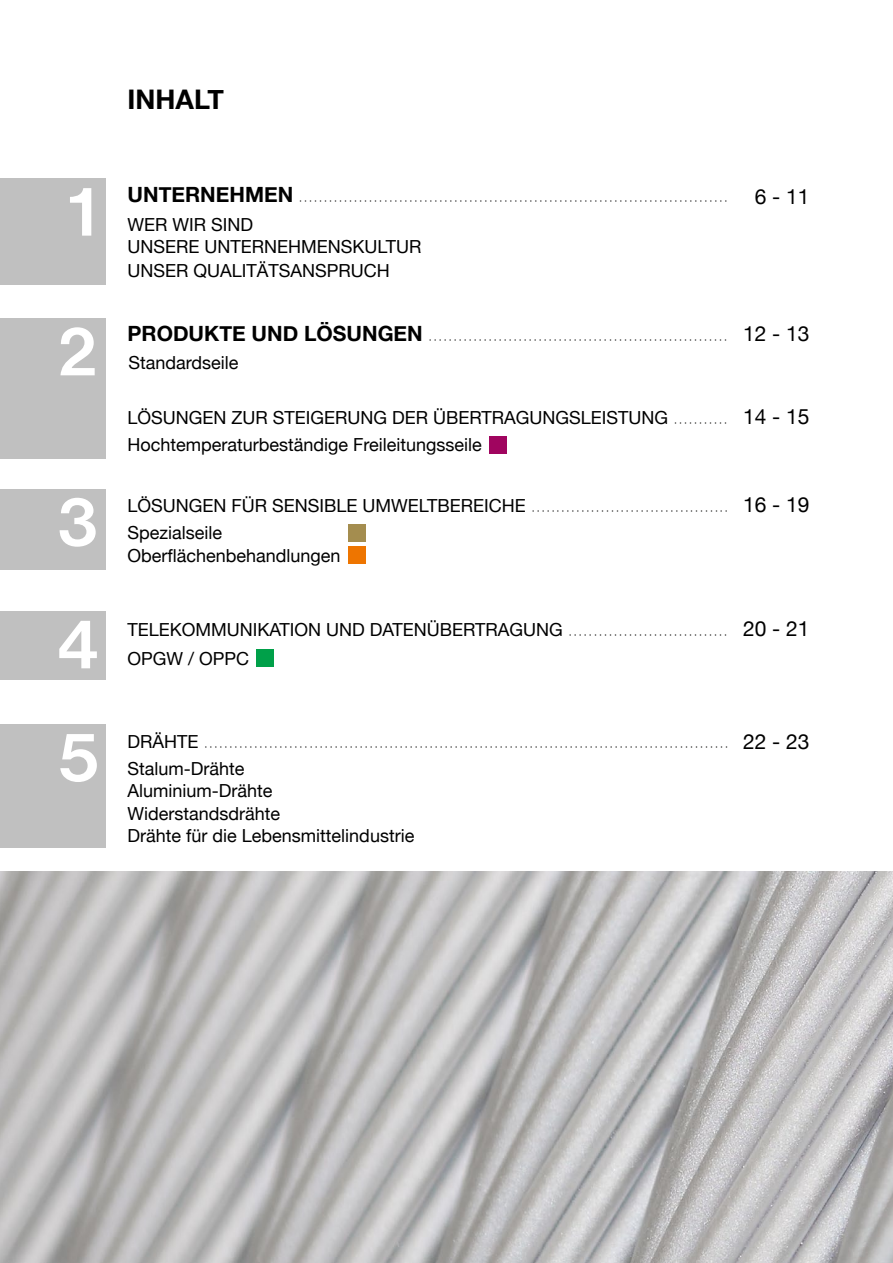
<style>
.page{position:relative;width:893px;height:1263px;background:#fff}
.page>*{position:absolute;margin:0;border:0;box-sizing:border-box;transform-origin:0 0}
.t1{font:700 72px/139.6px "Nimbus Sans D";color:#fff}
.t2{font:700 27px "Helvetica Neue";color:#000}
.t3{font:21px "Helvetica Neue";color:#000}
.t4{font:18px/27px "Helvetica Neue";color:#000}
.t5{font:100 18px/27px "Helvetica Neue";color:#565655}
.s1{font-weight:700;font-size:21px;color:#000}
.s2{font-weight:400;font-size:21px;color:#000}
.s3{font-weight:100;color:#565655}
.s4{font-weight:100;color:#535352}
.s5{font-weight:400;color:#000}
</style>
<div class="page">
<img style="left:0;top:872px;width:893px;height:391px">
<div style="left:489px;top:436px;width:17px;height:17px;background:#a0055f"></div>
<div style="left:0;top:724px;width:105px;height:123px;background:#c0c0c0"></div>
<div style="left:0;top:611px;width:105px;height:68px;background:#c0c0c0"></div>
<div style="left:0;top:489px;width:105px;height:80px;background:#c0c0c0"></div>
<div style="left:0;top:318px;width:105px;height:141px;background:#c0c0c0"></div>
<div style="left:0;top:179px;width:105px;height:106px;background:#c0c0c0"></div>
<div style="left:348px;top:525px;width:17px;height:17px;background:#a48d4f"></div>
<div style="left:348px;top:546px;width:17px;height:17px;background:#ee7500"></div>
<div style="left:257px;top:649px;width:17px;height:18px;background:#00a049"></div>
<h2 class="t2" style="left:128px;top:78px;width:98px">INHALT</h2>
<h1 class="t1" style="left:55px;top:141px;width:51px">1<br>2</h1>
<h1 class="t1" style="left:55px;top:451px;width:46px">3</h1>
<h1 class="t1" style="left:55px;top:574px;width:46px">4</h1>
<h1 class="t1" style="left:55px;top:686px;width:46px">5</h1>
<p class="t5" style="left:128px;top:182px;width:683px"><span class="s1">UNTERNEHMEN</span> ...................................................................................... <span class="s2">6 - 11</span></p>
<p class="t4" style="left:128px;top:214px;width:295px;line-height:23.2px">WER WIR SIND<br>UNSERE UNTERNEHMENSKULTUR<br>UNSER QUALITÄTSANSPRUCH</p>
<p class="t5" style="left:128px;top:320px;width:602px"><span class="s1">PRODUKTE UND LÖSUNGEN</span> ............................................................</p>
<p class="t4" style="left:129px;top:350px;width:112px">Standardseile</p>
<p class="t4" style="left:128px;top:405px;width:602px">LÖSUNGEN ZUR STEIGERUNG DER ÜBERTRAGUNGSLEISTUNG <span class="s3">...........<br></span>Hochtemperaturbeständige Freileitungsseile</p>
<p class="t4" style="left:128px;top:493px;width:603px">LÖSUNGEN FÜR SENSIBLE UMWELTBEREICHE <span class="s3">........................................<br></span>Spezialseile</p>
<p class="t4" style="left:128px;top:543px;width:215px">Oberflächenbehandlungen</p>
<p class="t3" style="left:743px;top:318px;width:68px">12 - 13</p>
<p class="t3" style="left:743px;top:401px;width:68px">14 - 15</p>
<p class="t3" style="left:743px;top:489px;width:68px">16 - 19</p>
<p class="t4" style="left:128px;top:616px;width:602px;line-height:28.5px">TELEKOMMUNIKATION UND DATENÜBERTRAGUNG <span class="s4">................................<br></span>OPGW / OPPC</p>
<p class="t3" style="left:743px;top:613px;width:68px">20 - 21</p>
<p class="t5" style="left:128px;top:727px;width:603px"><span class="s5">DRÄHTE</span> .........................................................................................................<br><span class="s5">Stalum-Drähte</span></p>
<p class="t4" style="left:128px;top:781px;width:288px;line-height:22.5px">Aluminium-Drähte<br>Widerstandsdrähte<br>Drähte für die Lebensmittelindustrie</p>
<p class="t3" style="left:743px;top:726px;width:68px">22 - 23</p>
</div>
